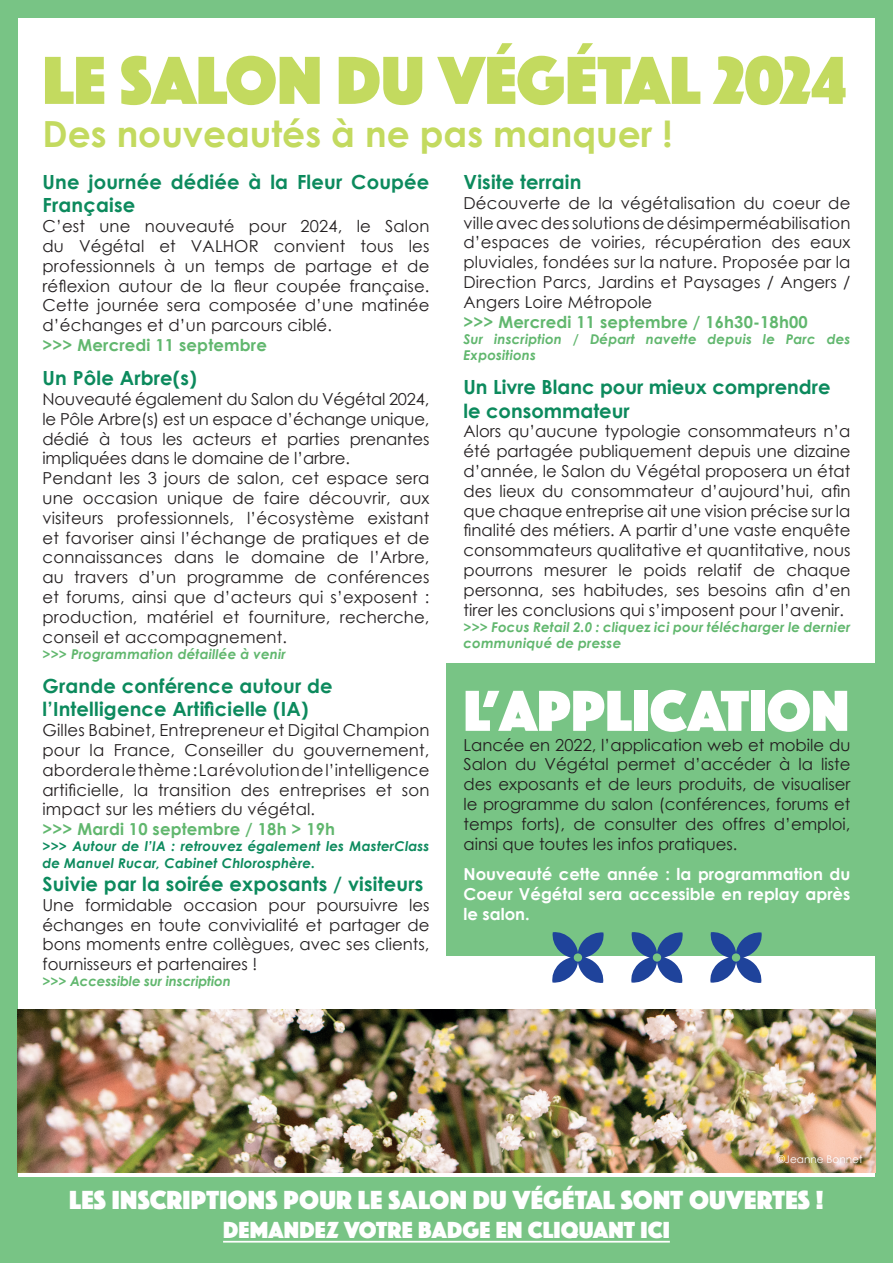
<style>
.page{position:relative;width:893px;height:1263px;background:#fff}
.page>*{position:absolute;margin:0;border:0;box-sizing:border-box;transform-origin:0 0}
.t1{font:70.5px "Phosphate Pro Solid";color:#c3da5f}
.t2{font:60px "Phosphate Pro Solid";color:#fff}
.t3{font:700 36px "Century Gothic";color:#c3da5f}
.t4{font:27px "Phosphate Pro Solid";letter-spacing:.01em;color:#fff}
.t5{font:24px "Phosphate Pro Solid";letter-spacing:.01em;color:#fff}
.t6{font:700 19.5px/23.4px "Century Gothic";letter-spacing:.01em;color:#0c8a5d}
.t7{font:16.5px/19.8px "Century Gothic";letter-spacing:.01em;color:#231f20;text-align:justify}
.t8{font:700 16.5px/19.8px "Century Gothic";color:#fff;text-align:justify}
.t9{font:700 16.5px "Century Gothic";letter-spacing:.01em;color:#61b76e}
.t10{font:italic 700 13.5px/16.2px "Century Gothic";letter-spacing:.01em;color:#61b76e}
.t11{font:italic 700 13.5px/16.2px "Century Gothic";letter-spacing:.01em;color:#0c8a5d}
.t12{font:italic 700 13.5px "Century Gothic";letter-spacing:-.01em;color:#61b76e}
.t13{font:10.5px "Century Gothic";color:#fff}
</style>
<div class="page">
<div style="left:446px;top:663px;width:447px;height:292px;background:#78c485"></div>
<div style="left:0;top:0;width:893px;height:17px;background:#78c485"></div>
<div style="left:876px;top:0;width:17px;height:1263px;background:#78c485"></div>
<div style="left:0;top:0;width:17px;height:1263px;background:#78c485"></div>
<div style="left:0;top:1178px;width:893px;height:85px;background:#78c485"></div>
<img style="left:17px;top:1009px;width:859px;height:163px">
<hr style="left:223px;top:1241px;width:447px;height:1px;background:#fff">
<svg style="left:552px;top:932px;width:52px;height:51px"></svg>
<div style="left:574px;top:953px;width:8px;height:9px;background:#78c582;border-radius:50%"></div>
<svg style="left:710px;top:932px;width:52px;height:51px"></svg>
<div style="left:732px;top:953px;width:8px;height:9px;background:#78c582;border-radius:50%"></div>
<svg style="left:631px;top:932px;width:52px;height:51px"></svg>
<div style="left:653px;top:953px;width:8px;height:9px;background:#78c582;border-radius:50%"></div>
<h1 class="t1" style="left:43px;top:30px;width:804px">LE SALON DU VÉGÉTAL 2024</h1>
<h3 class="t3" style="left:43px;top:107px;width:631px">Des nouveautés à ne pas manquer !</h3>
<p class="t6" style="left:43px;top:169px;width:388px">Une journée dédiée à la Fleur Coupée<br>Française</p>
<p class="t7" style="left:43px;top:216px;width:388px">C’est une nouveauté pour 2024, le Salon du Végétal et VALHOR convient tous les professionnels à un temps de partage et de réflexion autour de la fleur coupée française.<br>Cette journée sera composée d’une matinée d’échanges et d’un parcours ciblé.</p>
<p class="t9" style="left:43px;top:332px;width:226px">&gt;&gt;&gt; Mercredi 11 septembre</p>
<p class="t6" style="left:43px;top:366px;width:156px">Un Pôle Arbre(s)</p>
<p class="t7" style="left:43px;top:389px;width:388px;text-align:left">Nouveauté également du Salon du Végétal 2024, le Pôle Arbre(s) est un espace d’échange unique, dédié à tous les acteurs et parties prenantes impliquées dans le domaine de l’arbre.<br>Pendant les 3 jours de salon, cet espace sera une occasion unique de faire découvrir, aux visiteurs professionnels, l’écosystème existant et favoriser ainsi l’échange de pratiques et de connaissances dans le domaine de l’Arbre, au travers d’un programme de conférences et forums, ainsi que d’acteurs qui s’exposent : production, matériel et fourniture, recherche, conseil et accompagnement.</p>
<p class="t10" style="left:43px;top:645px;width:245px">&gt;&gt;&gt; Programmation détaillée à venir</p>
<p class="t6" style="left:43px;top:673px;width:292px">Grande conférence autour de l’Intelligence Artificielle (IA)</p>
<p class="t7" style="left:43px;top:720px;width:388px">Gilles Babinet, Entrepreneur et Digital Champion pour la France, Conseiller du gouvernement, abordera le thème : La révolution de l’intelligence artificielle, la transition des entreprises et son impact sur les métiers du végétal.</p>
<p class="t9" style="left:43px;top:817px;width:294px">&gt;&gt;&gt; Mardi 10 septembre / 18h &gt; 19h</p>
<p class="t11" style="left:43px;top:838px;width:388px">&gt;&gt;&gt; Autour de l’IA : retrouvez également les MasterClass de Manuel Rucar, Cabinet Chlorosphère.</p>
<p class="t6" style="left:43px;top:871px;width:382px">Suivie par la soirée exposants / visiteurs</p>
<p class="t7" style="left:43px;top:895px;width:388px">Une formidable occasion pour poursuivre les échanges en toute convivialité et partager de bons moments entre collègues, avec ses clients, fournisseurs et partenaires !</p>
<p class="t12" style="left:43px;top:971px;width:190px">&gt;&gt;&gt; Accessible sur inscription</p>
<p class="t6" style="left:463px;top:169px;width:119px">Visite terrain</p>
<p class="t7" style="left:463px;top:193px;width:388px">Découverte de la végétalisation du coeur de ville avec des solutions de désimperméabilisation d’espaces de voiries, récupération des eaux pluviales, fondées sur la nature. Proposée par la Direction Parcs, Jardins et Paysages / Angers / Angers Loire Métropole</p>
<p class="t9" style="left:463px;top:309px;width:346px">&gt;&gt;&gt; Mercredi 11 septembre / 16h30-18h00</p>
<p class="t10" style="left:463px;top:330px;width:388px">Sur inscription / Départ navette depuis le Parc des<br>Expositions</p>
<p class="t6" style="left:463px;top:375px;width:368px">Un Livre Blanc pour mieux comprendre le consommateur</p>
<p class="t7" style="left:463px;top:421px;width:388px">Alors qu’aucune typologie consommateurs n’a été partagée publiquement depuis une dizaine d’année, le Salon du Végétal proposera un état des lieux du consommateur d’aujourd’hui, afin que chaque entreprise ait une vision précise sur la finalité des métiers. A partir d’une vaste enquête consommateurs qualitative et quantitative, nous pourrons mesurer le poids relatif de chaque personna, ses habitudes, ses besoins afin d’en tirer les conclusions qui s’imposent pour l’avenir.</p>
<p class="t10" style="left:463px;top:618px;width:388px">&gt;&gt;&gt; Focus Retail 2.0 : cliquez ici pour télécharger le dernier communiqué de presse</p>
<h2 class="t2" style="left:463px;top:668px;width:387px">L’APPLICATION</h2>
<p class="t7" style="left:463px;top:734px;width:388px">Lancée en 2022, l’application web et mobile du Salon du Végétal permet d’accéder à la liste des exposants et de leurs produits, de visualiser le programme du salon (conférences, forums et temps forts), de consulter des offres d’emploi, ainsi que toutes les infos pratiques.</p>
<p class="t8" style="left:463px;top:864px;width:388px">Nouveauté cette année : la programmation du Coeur Végétal sera accessible en replay après le salon.</p>
<p class="t13" style="left:777px;top:1152px;width:87px">©Jeanne Bonnet</p>
<h3 class="t4" style="left:69px;top:1181px;width:756px">LES INSCRIPTIONS POUR LE SALON DU VÉGÉTAL SONT OUVERTES !</h3>
<h3 class="t5" style="left:223px;top:1213px;width:448px">DEMANDEZ VOTRE BADGE EN CLIQUANT ICI</h3>
</div>
